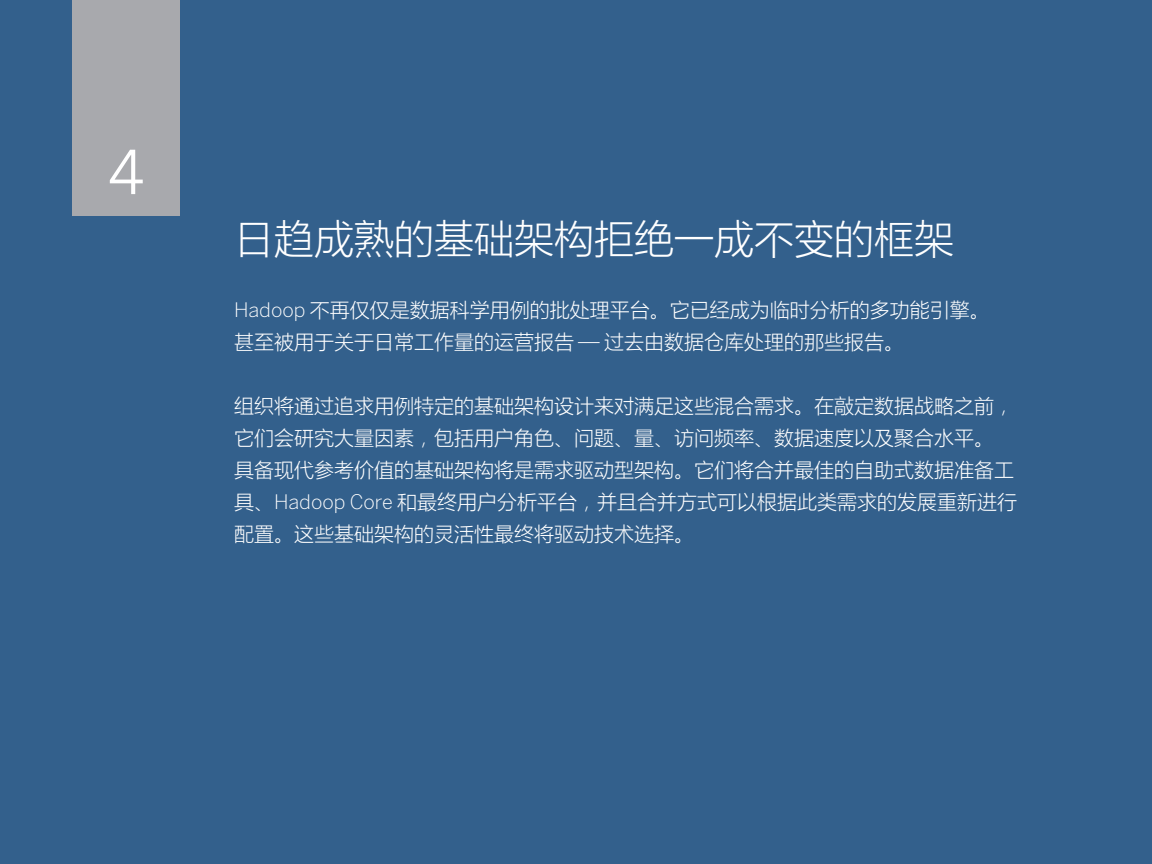
<style>
.page{position:relative;width:1152px;height:864px;background:#33608c}
.page>*{position:absolute;margin:0;border:0;box-sizing:border-box;transform-origin:0 0}
.t1{font:60px "Benton Sans";color:#fff}
.t2{font:300 40px "Microsoft Ya Hei";color:#fff}
.t3{font:300 20px/32px "Microsoft Ya Hei";color:#fff}
.s1{font-family:"Benton Sans"}
</style>
<div class="page">
<div style="left:72px;top:0;width:108px;height:216px;background:#a8a9ad"></div>
<p class="t1" style="left:108px;top:137px;width:38px">4</p>
<p class="t2" style="left:234px;top:212px;width:721px">日趋成熟的基础架构拒绝一成不变的框架</p>
<p class="t3" style="left:234px;top:294px;width:757px"><span class="s1">Hadoop</span> 不再仅仅是数据科学用例的批处理平台。它已经成为临时分析的多功能引擎。甚至被用于关于日常工作量的运营报告 — 过去由数据仓库处理的那些报告。</p>
<p class="t3" style="left:234px;top:390px;width:785px">组织将通过追求用例特定的基础架构设计来对满足这些混合需求。在敲定数据战略之前，它们会研究大量因素，包括用户角色、问题、量、访问频率、数据速度以及聚合水平。具备现代参考价值的基础架构将是需求驱动型架构。它们将合并最佳的自助式数据准备工具、<span class="s1">Hadoop Core</span> 和最终用户分析平台，并且合并方式可以根据此类需求的发展重新进行配置。这些基础架构的灵活性最终将驱动技术选择。</p>
</div>
